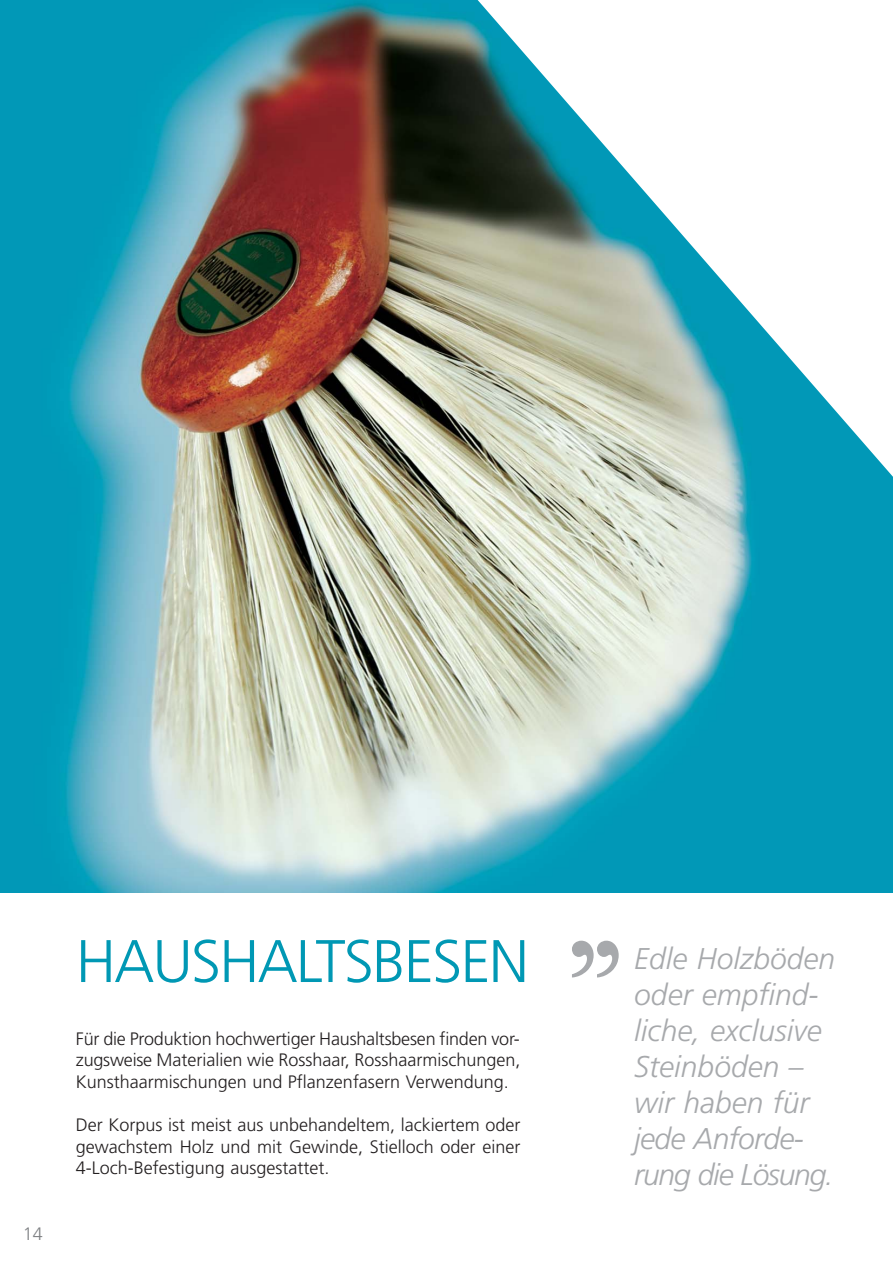
<style>
.page{position:relative;width:893px;height:1263px;background:#fff}
.page>*{position:absolute;margin:0;border:0;box-sizing:border-box;transform-origin:0 0}
.t1{font:300 60px "Frutiger LT";letter-spacing:-.03em;color:#0098b4}
.t2{font:italic 300 30px/36px "Frutiger LT";color:#a7a9ac}
.t3{font:300 18px/21.6px "Frutiger LT";color:#231f20;text-align:justify}
.t4{font:300 18px "Frutiger LT";color:#808285}
</style>
<div class="page">
<img style="left:0;top:0;width:893px;height:893px">
<svg style="left:467px;top:0;width:426px;height:489px"></svg>
<svg style="left:572px;top:941px;width:47px;height:37px"></svg>
<p class="t4" style="left:23px;top:1226px;width:22px">14</p>
<h1 class="t1" style="left:76px;top:937px;width:454px">HAUSHALTSBESEN</h1>
<p class="t3" style="left:76px;top:1029px;width:446px">Für die Produktion hochwertiger Haushaltsbesen finden vor&shy;zu gsweise Materialien wie Rosshaar, Rosshaarmischungen, Kunsthaarmischungen und Pflanzenfasern Verwendung.</p>
<p class="t3" style="left:76px;top:1116px;width:446px">Der Korpus ist meist aus unbehandeltem, lackiertem oder gewachstem Holz und mit Gewinde, Stielloch oder einer 4-Loch-Befestigung ausgestattet.</p>
<h2 class="t2" style="left:634px;top:943px;width:202px">Edle Holzböden oder empfind&shy;liche, exclusive<br>Steinböden – wir haben für jede Anfor de - rung die Lösung.</h2>
</div>
